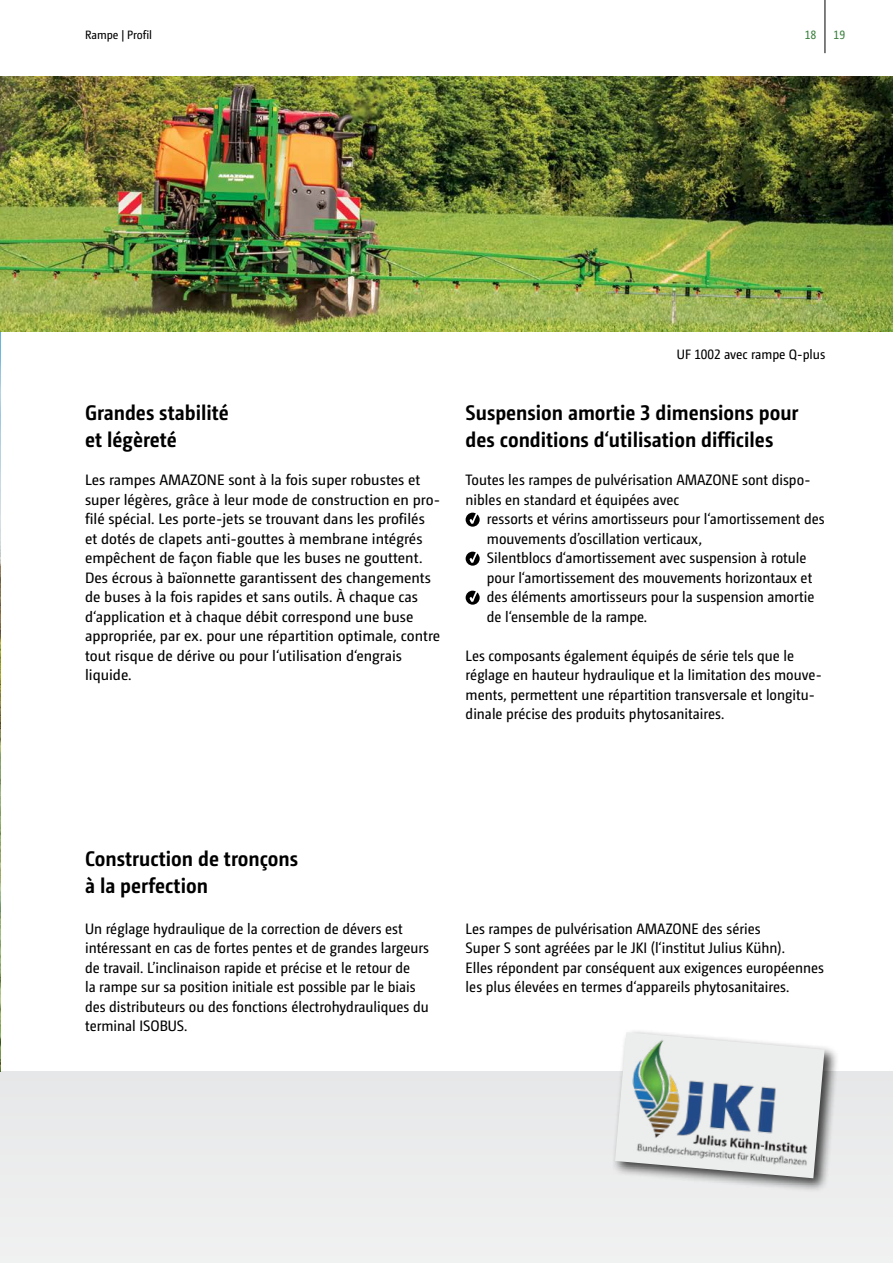
<style>
.page{position:relative;width:893px;height:1263px;background:#fff}
.page>*{position:absolute;margin:0;border:0;box-sizing:border-box;transform-origin:0 0}
.t1{font:700 21px/27px "Camingo Dos Pro S Cd";color:#000}
.t2{font:15px/19.5px "Camingo Dos Pro S Cd";color:#000}
.t3{font:15px/19.5px "Camingo Dos Pro S Cd";color:#000;scale:1.05 1}
.t4{font:13.5px "Camingo Dos Pro S Cd";color:#000}
.t5{font:12px "Camingo Dos Pro S Cd";color:#000}
.t6{font:12px "Camingo Dos Pro S Cd";color:#3d813f}
</style>
<div class="page">
<div style="left:0;top:1071px;width:893px;height:192px;background:#eceded"></div>
<img style="left:0;top:332px;width:1px;height:739px">
<img style="left:0;top:77px;width:893px;height:255px">
<div style="left:611px;top:1029px;width:228px;height:164px;background:#000;opacity:.75"></div>
<img style="left:615px;top:1032px;width:210px;height:145px">
<hr style="left:825px;top:0;width:1px;height:53px;background:#000">
<svg style="left:466px;top:513px;width:14px;height:14px"></svg>
<svg style="left:466px;top:552px;width:14px;height:14px"></svg>
<svg style="left:466px;top:591px;width:14px;height:14px"></svg>
<p class="t5" style="left:85px;top:28px;width:69px">Rampe | Profil</p>
<p class="t6" style="left:805px;top:28px;width:13px">18</p>
<p class="t6" style="left:833px;top:28px;width:13px">19</p>
<p class="t4" style="left:677px;top:346px;width:150px">UF 1002 avec rampe Q-plus</p>
<h1 class="t1" style="left:85px;top:399px;width:145px">Grandes stabilité et légèreté</h1>
<h1 class="t1" style="left:466px;top:399px;width:334px">Suspension amortie 3 dimensions pour des conditions d‘utilisation difficiles</h1>
<p class="t3" style="left:85px;top:470px;width:340px">Les rampes AMAZONE sont à la fois super robustes et super légères, grâce à leur mode de construction en pro&shy;filé spécial. Les porte-jets se trouvant dans les profilés et dotés de clapets anti-gouttes à membrane intégrés empêchent de façon fiable que les buses ne gouttent.<br>Des écrous à baïonnette garantissent des changements de buses à la fois rapides et sans outils. À chaque cas d‘application et à chaque débit correspond une buse appropriée, par ex. pour une répartition optimale, contre tout risque de dérive ou pour l‘utilisation d‘engrais liquide.</p>
<p class="t2" style="left:466px;top:470px;width:346px">Toutes les rampes de pulvérisation AMAZONE sont dispo&shy;nibles en standard et équipées avec</p>
<p class="t2" style="left:487px;top:509px;width:339px">ressorts et vérins amortisseurs pour l‘amortissement des mouvements d’oscillation verticaux,<br>Silentblocs d‘amortissement avec suspension à rotule pour l‘amortissement des mouvements horizontaux et des éléments amortisseurs pour la suspension amortie de l‘ensemble de la rampe.</p>
<p class="t2" style="left:466px;top:646px;width:358px">Les composants également équipés de série tels que le réglage en hauteur hydraulique et la limitation des mouve&shy;ments, permettent une répartition transversale et longitu&shy;dinale précise des produits phytosanitaires.</p>
<h1 class="t1" style="left:85px;top:845px;width:215px">Construction de tronçons à la perfection</h1>
<p class="t2" style="left:85px;top:918px;width:345px">Un réglage hydraulique de la correction de dévers est intéressant en cas de fortes pentes et de grandes largeurs de travail. L’inclinaison rapide et précise et le retour de<br>la rampe sur sa position initiale est possible par le biais des distributeurs ou des fonctions électrohydrauliques du terminal ISOBUS.</p>
<p class="t2" style="left:466px;top:918px;width:360px">Les rampes de pulvérisation AMAZONE des séries<br>Super S sont agréées par le JKI (l‘institut Julius Kühn).<br>Elles répondent par conséquent aux exigences européennes les plus élevées en termes d‘appareils phytosanitaires.</p>
</div>
